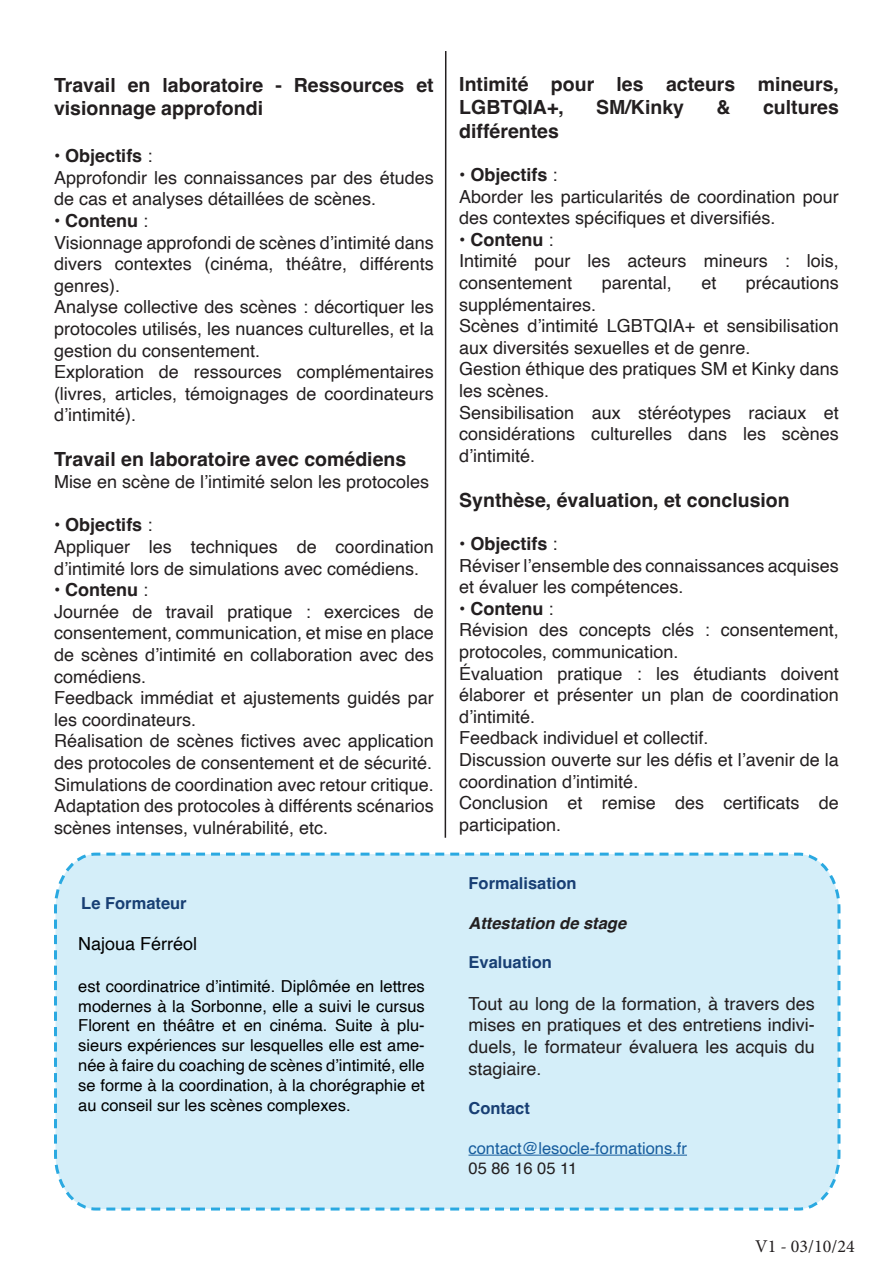
<style>
.page{position:relative;width:893px;height:1263px;background:#fff}
.page>*{position:absolute;margin:0;border:0;box-sizing:border-box;transform-origin:0 0}
.t1{font:700 19.5px/23.4px "Helvetica";color:#231f20}
.t2{font:18px/21.6px "Helvetica";color:#231f20}
.t3{font:700 18px "Helvetica";color:#231f20}
.t4{font:18px "Helvetica";color:#000}
.t5{font:18px "Minion Pro";color:#231f20}
.t6{font:16.5px/19.8px "Helvetica";color:#000;text-align:justify}
.t7{font:700 16.5px "Helvetica";color:#183f74}
.t8{font:16.5px "Helvetica";color:#175d9e}
.t9{font:italic 700 16.5px "Helvetica";color:#231f20}
.t10{font:16.5px "Helvetica";color:#231f20}
.s1{font-weight:400}
</style>
<div class="page">
<div style="left:54px;top:852px;width:787px;height:359px;background:#d4eef9"></div>
<hr style="left:445px;top:51px;width:1px;height:787px;background:#231f20">
<p class="t1" style="left:54px;top:76px;width:381px">Travail en laboratoire - Ressources et visionnage approfondi</p>
<p class="t3" style="left:54px;top:145px;width:100px"><span class="s1">•</span> Objectifs <span class="s1">:</span></p>
<p class="t2" style="left:54px;top:167px;width:381px">Approfondir les connaissances par des études de cas et analyses détaillées de scènes.</p>
<p class="t3" style="left:54px;top:210px;width:96px"><span class="s1">•</span> Contenu <span class="s1">:</span></p>
<p class="t2" style="left:54px;top:232px;width:381px;text-align:justify">Visionnage approfondi de scènes d’intimité dans divers contextes (cinéma, théâtre, différents genres).</p>
<p class="t2" style="left:54px;top:297px;width:381px;text-align:justify">Analyse collective des scènes : décortiquer les protocoles utilisés, les nuances culturelles, et la gestion du consentement.</p>
<p class="t2" style="left:54px;top:362px;width:381px;text-align:justify">Exploration de ressources complémentaires (livres, articles, témoignages de coordinateurs d’intimité).</p>
<p class="t1" style="left:54px;top:450px;width:354px">Travail en laboratoire avec comédiens</p>
<p class="t2" style="left:54px;top:471px;width:377px">Mise en scène de l’intimité selon les protocoles</p>
<p class="t3" style="left:54px;top:514px;width:100px"><span class="s1">•</span> Objectifs <span class="s1">:</span></p>
<p class="t2" style="left:54px;top:536px;width:381px">Appliquer les techniques de coordination d’intimité lors de simulations avec comédiens.</p>
<p class="t3" style="left:54px;top:579px;width:96px"><span class="s1">•</span> Contenu <span class="s1">:</span></p>
<p class="t2" style="left:54px;top:601px;width:381px;text-align:justify">Journée de travail pratique : exercices de consentement, communication, et mise en place de scènes d’intimité en collaboration avec des comédiens.</p>
<p class="t2" style="left:54px;top:687px;width:381px">Feedback immédiat et ajustements guidés par les coordinateurs.</p>
<p class="t2" style="left:54px;top:731px;width:381px">Réalisation de scènes fictives avec application des protocoles de consentement et de sécurité.</p>
<p class="t2" style="left:54px;top:774px;width:381px">Simulations de coordination avec retour critique.</p>
<p class="t2" style="left:54px;top:795px;width:381px">Adaptation des protocoles à différents scénarios scènes intenses, vulnérabilité, etc.</p>
<p class="t7" style="left:81px;top:893px;width:107px">Le Formateur</p>
<p class="t4" style="left:78px;top:930px;width:121px">Najoua Férréol</p>
<p class="t6" style="left:78px;top:977px;width:348px">est coordinatrice d’intimité. Diplômée en lettres modernes à la Sorbonne, elle a suivi le cursus Florent en théâtre et en cinéma. Suite à plu&shy;sieurs expériences sur lesquelles elle est ame&shy;née à faire du coaching de scènes d’intimité, elle se forme à la coordination, à la chorégraphie et au conseil sur les scènes complexes.</p>
<p class="t1" style="left:459px;top:75px;width:381px">Intimité pour les acteurs mineurs,<br>LGBTQIA+,</p>
<p class="t1" style="left:596px;top:98px;width:89px">SM/Kinky</p>
<p class="t1" style="left:716px;top:98px;width:16px">&amp;</p>
<p class="t1" style="left:763px;top:98px;width:77px">cultures</p>
<p class="t1" style="left:459px;top:121px;width:101px">différentes</p>
<p class="t3" style="left:459px;top:164px;width:100px"><span class="s1">•</span> Objectifs <span class="s1">:</span></p>
<p class="t2" style="left:459px;top:186px;width:381px">Aborder les particularités de coordination pour des contextes spécifiques et diversifiés.</p>
<p class="t3" style="left:459px;top:228px;width:96px"><span class="s1">•</span> Contenu <span class="s1">:</span></p>
<p class="t2" style="left:459px;top:251px;width:381px">Intimité pour les acteurs mineurs : lois, consentement</p>
<p class="t2" style="left:602px;top:272px;width:72px">parental,</p>
<p class="t2" style="left:701px;top:272px;width:17px">et</p>
<p class="t2" style="left:746px;top:272px;width:95px">précautions</p>
<p class="t2" style="left:459px;top:294px;width:139px">supplémentaires.</p>
<p class="t2" style="left:459px;top:316px;width:381px">Scènes d’intimité LGBTQIA+ et sensibilisation aux diversités sexuelles et de genre.</p>
<p class="t2" style="left:459px;top:359px;width:381px">Gestion éthique des pratiques SM et Kinky dans les scènes.</p>
<p class="t2" style="left:459px;top:402px;width:381px;text-align:justify">Sensibilisation aux stéréotypes raciaux et considérations culturelles dans les scènes d’intimité.</p>
<p class="t1" style="left:459px;top:490px;width:332px">Synthèse, évaluation, et conclusion</p>
<p class="t3" style="left:459px;top:533px;width:100px"><span class="s1">•</span> Objectifs <span class="s1">:</span></p>
<p class="t2" style="left:459px;top:555px;width:381px">Réviser l’ensemble des connaissances acquises et évaluer les compétences.</p>
<p class="t3" style="left:459px;top:597px;width:96px"><span class="s1">•</span> Contenu <span class="s1">:</span></p>
<p class="t2" style="left:459px;top:620px;width:381px">Révision des concepts clés : consentement, protocoles, communication.</p>
<p class="t2" style="left:459px;top:663px;width:381px;text-align:justify">Évaluation pratique : les étudiants doivent élaborer et présenter un plan de coordination d’intimité.</p>
<p class="t2" style="left:459px;top:728px;width:251px">Feedback individuel et collectif.</p>
<p class="t2" style="left:459px;top:749px;width:381px">Discussion ouverte sur les défis et l’avenir de la coordination d’intimité.</p>
<p class="t2" style="left:459px;top:793px;width:381px">Conclusion et remise des certificats de participation.</p>
<p class="t7" style="left:468px;top:873px;width:110px">Formalisation</p>
<p class="t9" style="left:468px;top:913px;width:159px">Attestation de stage</p>
<p class="t7" style="left:468px;top:952px;width:85px">Evaluation</p>
<p class="t2" style="left:468px;top:993px;width:348px;text-align:justify">Tout au long de la formation, à travers des mises en pratiques et des entretiens indivi&shy;duels, le formateur évaluera les acquis du stagiaire.</p>
<p class="t7" style="left:468px;top:1098px;width:63px">Contact</p>
<p class="t8" style="left:468px;top:1135px;width:220px">contact@lesocle-formations.fr</p>
<p class="t10" style="left:468px;top:1155px;width:110px">05 86 16 05 11</p>
<p class="t5" style="left:755px;top:1234px;width:101px">V1 - 03/10/24</p>
</div>
